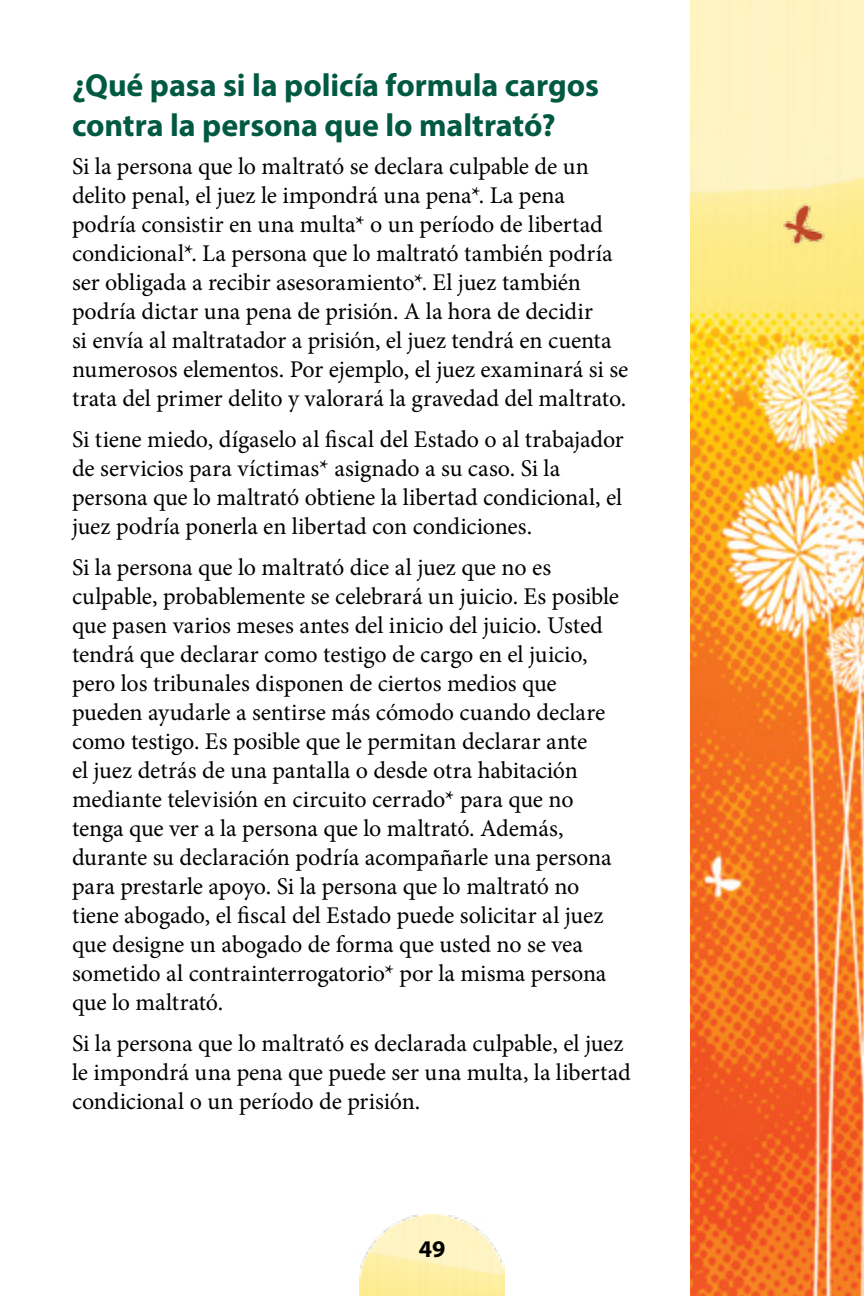
<style>
.page{position:relative;width:864px;height:1296px;background:#fff}
.page>*{position:absolute;margin:0;border:0;box-sizing:border-box;transform-origin:0 0}
.title_02{font:700 32px/40px "Myriad Pro";letter-spacing:-.005em;color:#005941}
.para01{font:24px/29px "Minion Pro";letter-spacing:-.005em;color:#000}
.t1{font:700 24px "Myriad Pro";color:#000}
</style>
<div class="page">
<img style="left:360px;top:1214px;width:144px;height:82px">
<img style="left:690px;top:0;width:174px;height:1296px">
<img style="left:769px;top:193px;width:70px;height:66px">
<p class="title_02" style="left:72px;top:64px;width:528px">¿Qué pasa si la policía formula cargos contra la persona que lo maltrató?</p>
<p class="para01" style="left:72px;top:152px;width:558px">Si la persona que lo maltrató se declara culpable de un delito penal, el juez le impondrá una pena*. La pena podría consistir en una multa* o un período de libertad condicional*. La persona que lo maltrató también podría ser obligada a recibir asesoramiento*. El juez también podría dictar una pena de prisión. A la hora de decidir<br>si envía al maltratador a prisión, el juez tendrá en cuenta numerosos elementos. Por ejemplo, el juez examinará si se trata del primer delito y valorará la gravedad del maltrato.</p>
<p class="para01" style="left:72px;top:425px;width:553px">Si tiene miedo, dígaselo al fiscal del Estado o al trabajador de servicios para víctimas* asignado a su caso. Si la persona que lo maltrató obtiene la libertad condicional, el juez podría ponerla en libertad con condiciones.</p>
<p class="para01" style="left:72px;top:553px;width:549px">Si la persona que lo maltrató dice al juez que no es culpable, probablemente se celebrará un juicio. Es posible que pasen varios meses antes del inicio del juicio. Usted tendrá que declarar como testigo de cargo en el juicio, pero los tribunales disponen de ciertos medios que pueden ayudarle a sentirse más cómodo cuando declare como testigo. Es posible que le permitan declarar ante<br>el juez detrás de una pantalla o desde otra habitación mediante televisión en circuito cerrado* para que no tenga que ver a la persona que lo maltrató. Además, durante su declaración podría acompañarle una persona para prestarle apoyo. Si la persona que lo maltrató no tiene abogado, el fiscal del Estado puede solicitar al juez que designe un abogado de forma que usted no se vea sometido al contrainterrogatorio* por la misma persona que lo maltrató.</p>
<p class="para01" style="left:72px;top:1029px;width:560px">Si la persona que lo maltrató es declarada culpable, el juez le impondrá una pena que puede ser una multa, la libertad condicional o un período de prisión.</p>
<p class="t1" style="left:419px;top:1233px;width:28px">49</p>
</div>
